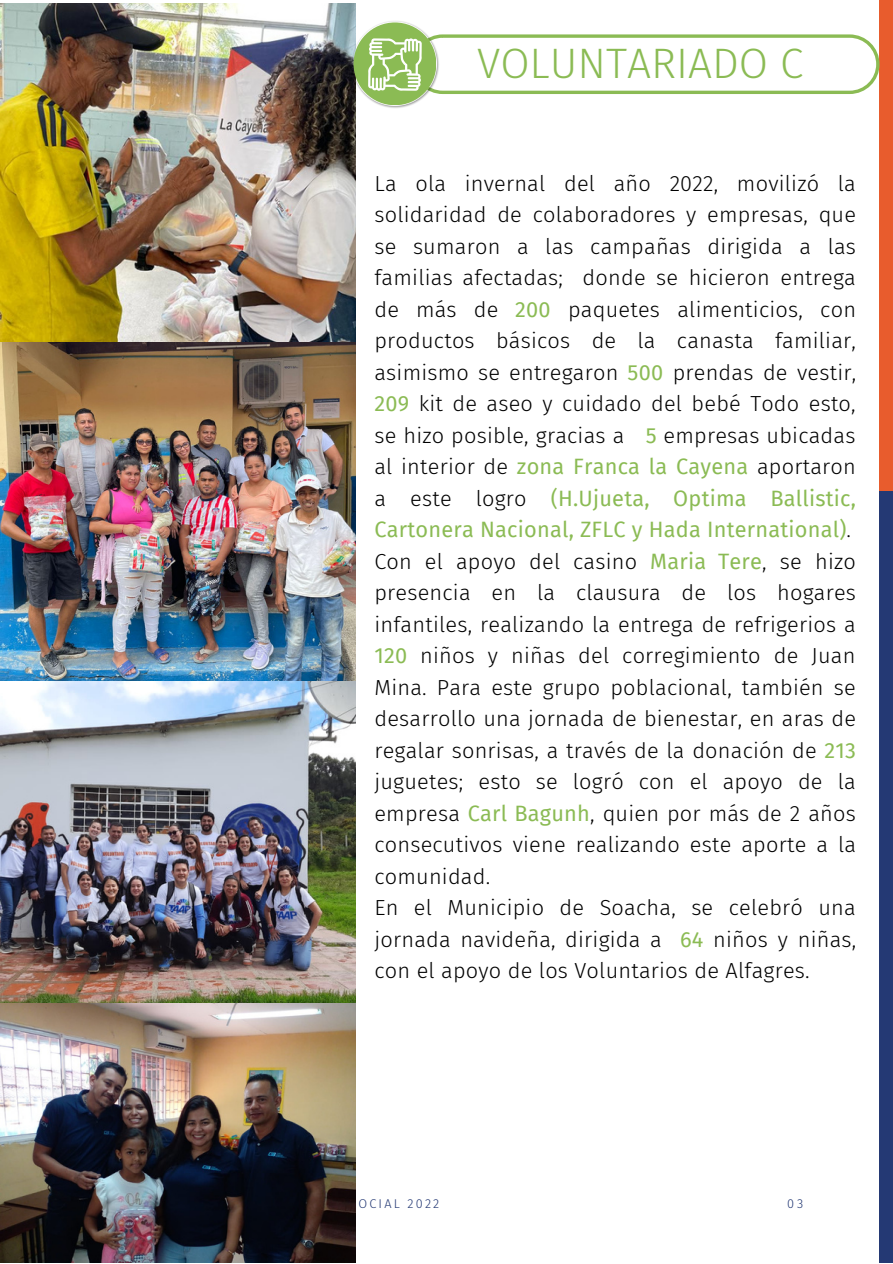
<style>
.page{position:relative;width:893px;height:1264px;background:#fff}
.page>*{position:absolute;margin:0;border:0;box-sizing:border-box;transform-origin:0 0}
.t1{font:300 42.45px "Fira Sans";color:#8bbb54}
.t2{font:300 21.75px/31.5px "Fira Sans";letter-spacing:.01em;color:#000}
.t3{font:300 12.75px "Fira Sans";color:#243974}
.s1{font-weight:400;color:#8bbb54}
</style>
<div class="page">
<img style="left:0;top:3px;width:355px;height:1000px">
<div style="left:879px;top:0;width:13px;height:491px;background:#e85c2d"></div>
<div style="left:879px;top:491px;width:13px;height:771px;background:#243974"></div>
<img style="left:351px;top:21px;width:76px;height:87px">
<svg style="left:368px;top:34px;width:511px;height:60px"></svg>
<img style="left:0;top:1003px;width:355px;height:259px">
<h1 class="t1" style="left:477px;top:38px;width:327px">VOLUNTARIADO C</h1>
<p class="t2" style="left:374px;top:168px;width:483px">La ola invernal del año 2022, movilizó la solidaridad de colaboradores y empresas, que se sumaron a las campañas dirigida a las familias afectadas; donde se hicieron entrega de más de <span class="s1">200</span> paquetes alimenticios, con productos básicos de la canasta familiar, asimismo se entregaron <span class="s1">500</span> prendas de vestir, <span class="s1">209</span> kit de aseo y cuidado del bebé Todo esto, se hizo posible, gracias a <span class="s1">5</span> empresas ubicadas al interior de <span class="s1">zona Franca la Cayena</span> aportaron a este logro <span class="s1">(H.Ujueta, Optima Ballistic, Cartonera Nacional, ZFLC y Hada International)</span>.<br>Con el apoyo del casino <span class="s1">Maria Tere</span>, se hizo presencia en la clausura de los hogares infantiles, realizando la entrega de refrigerios a <span class="s1">120</span> niños y niñas del corregimiento de Juan Mina. Para este grupo poblacional, también se desarrollo una jornada de bienestar, en aras de regalar sonrisas, a través de la donación de <span class="s1">213 </span>juguetes; esto se logró con el apoyo de la empresa <span class="s1">Carl Bagunh</span>, quien por más de 2 años consecutivos viene realizando este aporte a la comunidad.<br>En el Municipio de Soacha, se celebró una jornada navideña, dirigida a <span class="s1">64</span> niños y niñas, con el apoyo de los Voluntarios de Alfagres.</p>
<p class="t3" style="left:787px;top:1195px;width:18px">03</p>
</div>
